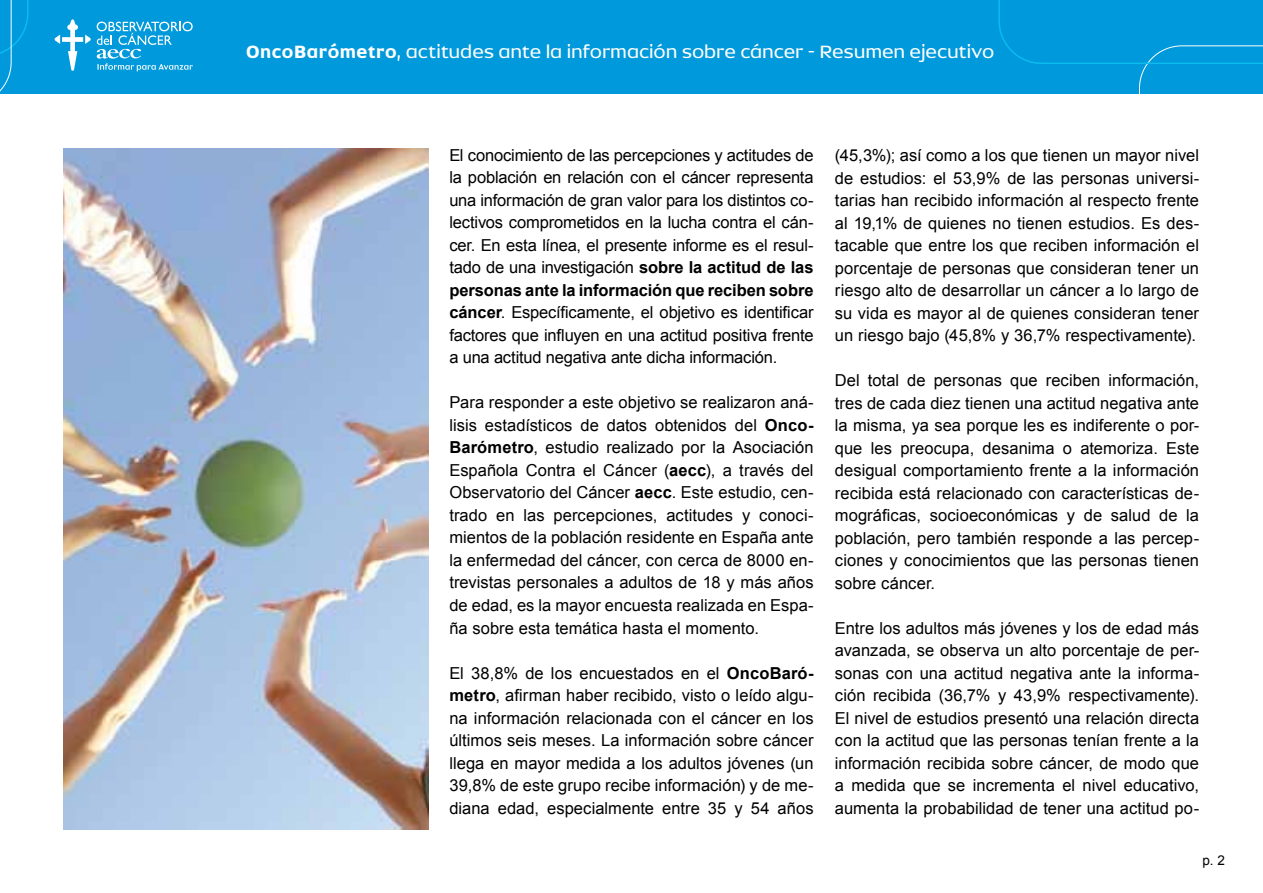
<style>
.page{position:relative;width:1263px;height:893px;background:#fff}
.page>*{position:absolute;margin:0;border:0;box-sizing:border-box;transform-origin:0 0}
.t1{font:500 24px "Dynasty";letter-spacing:.025em;color:#fff}
.t2{font:16.5px/22.5px "Arial";letter-spacing:.005em;color:#000;text-align:justify}
.t3{font:13.5px "Arial";color:#000}
.s1{font-weight:700}
</style>
<div class="page">
<div style="left:0;top:0;width:1263px;height:94px;background:#0099db"></div>
<svg style="left:0;top:0;width:29px;height:92px"></svg>
<svg style="left:998px;top:0;width:265px;height:94px"></svg>
<svg style="left:55px;top:19px;width:36px;height:52px"></svg>
<svg style="left:97px;top:22px;width:96px;height:49px"></svg>
<img style="left:64px;top:149px;width:364px;height:680px">
<h1 class="t1" style="left:246px;top:41px;width:749px"><span class="s1">OncoBarómetro</span>, actitudes ante la información sobre cáncer - Resumen ejecutivo</h1>
<p class="t2" style="left:449px;top:144px;width:366px">El conocimiento de las percepciones y actitudes de la población en relación con el cáncer representa una información de gran valor para los distintos co&shy;lectivos comprometidos en la lucha contra el cán&shy;cer. En esta línea, el presente informe es el resul&shy;tado de una investigación <span class="s1">sobre la actitud de las personas ante la información que reciben sobre cáncer</span>. Específicamente, el objetivo es identificar factores que influyen en una actitud positiva frente a una actitud negativa ante dicha información.</p>
<p class="t2" style="left:449px;top:392px;width:366px">Para responder a este objetivo se realizaron aná&shy;lisis estadísticos de datos obtenidos del <span class="s1">Onco-Barómetro</span>, estudio realizado por la Asociación Española Contra el Cáncer (<span class="s1">aecc</span>), a través del Observatorio del Cáncer <span class="s1">aecc</span>. Este estudio, cen&shy;trado en las percepciones, actitudes y conoci&shy;mientos de la población residente en España ante la enfermedad del cáncer, con cerca de 8000 en&shy;trevistas personales a adultos de 18 y más años de edad, es la mayor encuesta realizada en Espa&shy;ña sobre esta temática hasta el momento.</p>
<p class="t2" style="left:449px;top:662px;width:366px">El 38,8% de los encuestados en el <span class="s1">OncoBaró&shy;metro</span>, afirman haber recibido, visto o leído algu&shy;na información relacionada con el cáncer en los últimos seis meses. La información sobre cáncer llega en mayor medida a los adultos jóvenes (un 39,8% de este grupo recibe información) y de me&shy;diana edad, especialmente entre 35 y 54 años</p>
<p class="t2" style="left:835px;top:144px;width:366px">(45,3%); así como a los que tienen un mayor nivel de estudios: el 53,9% de las personas universi&shy;tarias han recibido información al respecto frente al 19,1% de quienes no tienen estudios. Es des&shy;tacable que entre los que reciben información el porcentaje de personas que consideran tener un riesgo alto de desarrollar un cáncer a lo largo de su vida es mayor al de quienes consideran tener un riesgo bajo (45,8% y 36,7% respectivamente).</p>
<p class="t2" style="left:835px;top:369px;width:366px">Del total de personas que reciben información, tres de cada diez tienen una actitud negativa ante la misma, ya sea porque les es indiferente o por&shy;que les preocupa, desanima o atemoriza. Este desigual comportamiento frente a la información recibida está relacionado con características de&shy;mográficas, socioeconómicas y de salud de la población, pero también responde a las percep&shy;ciones y conocimientos que las personas tienen sobre cáncer.</p>
<p class="t2" style="left:835px;top:617px;width:366px">Entre los adultos más jóvenes y los de edad más avanzada, se observa un alto porcentaje de per&shy;sonas con una actitud negativa ante la informa&shy;ción recibida (36,7% y 43,9% respectivamente).<br>El nivel de estudios presentó una relación directa con la actitud que las personas tenían frente a la información recibida sobre cáncer, de modo que a medida que se incrementa el nivel educativo, aumenta la probabilidad de tener una actitud po-</p>
<p class="t3" style="left:1202px;top:851px;width:24px">p. 2</p>
</div>
